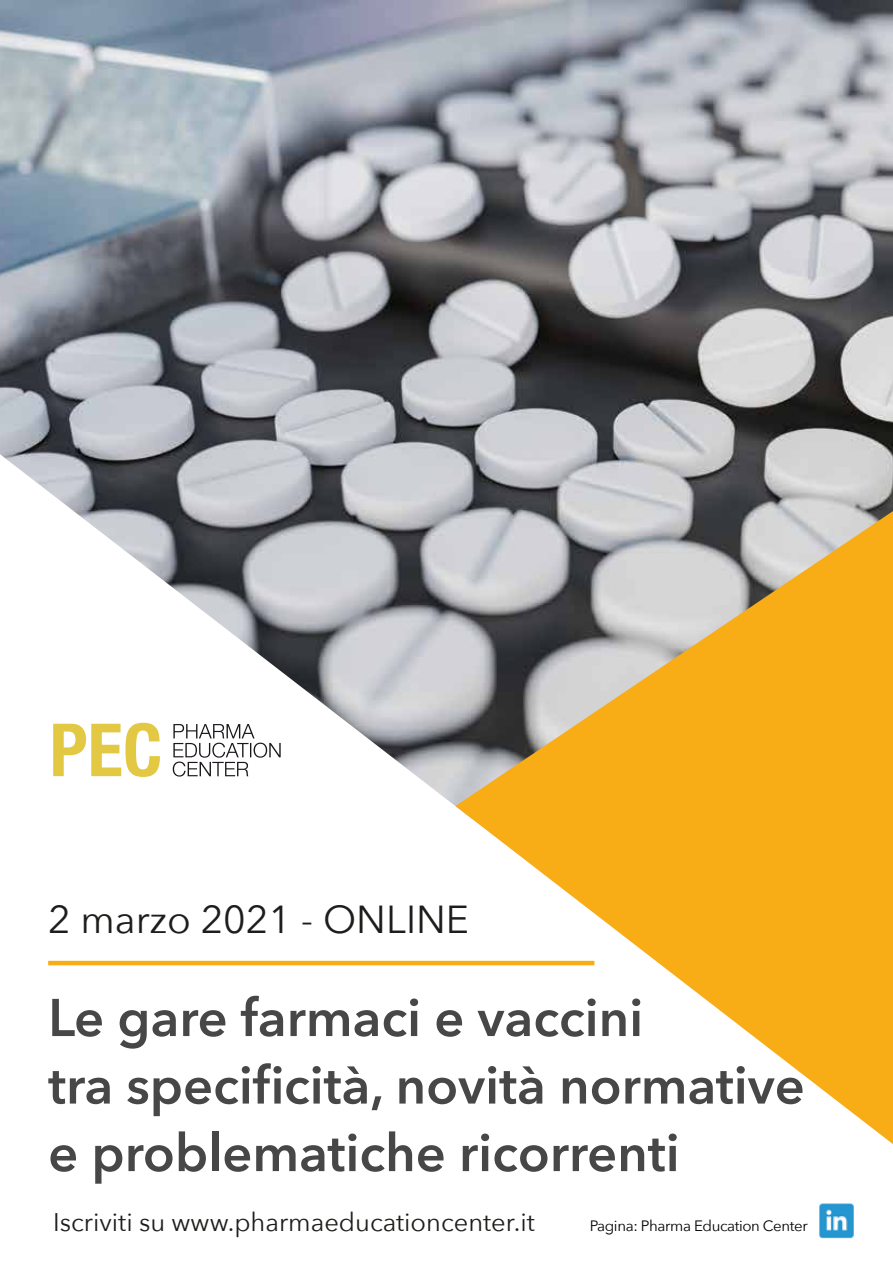
<style>
.page{position:relative;width:893px;height:1263px;background:#fff}
.page>*{position:absolute;margin:0;border:0;box-sizing:border-box;transform-origin:0 0}
.t1{font:600 52.5px/67.5px "Avenir Next";color:#484748}
.t2{font:39px "Avenir Next";color:#1d1d1b}
.t3{font:25.5px "Avenir Next";color:#1d1d1b}
.t4{font:15px "Avenir Next";letter-spacing:-.025em;color:#000101}
</style>
<div class="page">
<img style="left:0;top:0;width:893px;height:454px">
<svg style="left:0;top:454px;width:893px;height:512px"></svg>
<svg style="left:455px;top:511px;width:438px;height:633px"></svg>
<hr style="left:48px;top:961px;width:546px;height:4px;background:#f8ac15">
<svg style="left:53px;top:723px;width:107px;height:54px"></svg>
<svg style="left:173px;top:724px;width:108px;height:52px"></svg>
<img style="left:819px;top:1203px;width:35px;height:36px">
<p class="t2" style="left:48px;top:887px;width:422px">2 marzo 2021 - ONLINE</p>
<p class="t1" style="left:48px;top:983px;width:758px">Le gare farmaci e vaccini<br>tra specificità, novità normative e problematiche ricorrenti</p>
<p class="t3" style="left:53px;top:1200px;width:483px">Iscriviti su www.pharmaeducationcenter.it</p>
<p class="t4" style="left:590px;top:1213px;width:219px">Pagina: Pharma Education Center</p>
</div>
